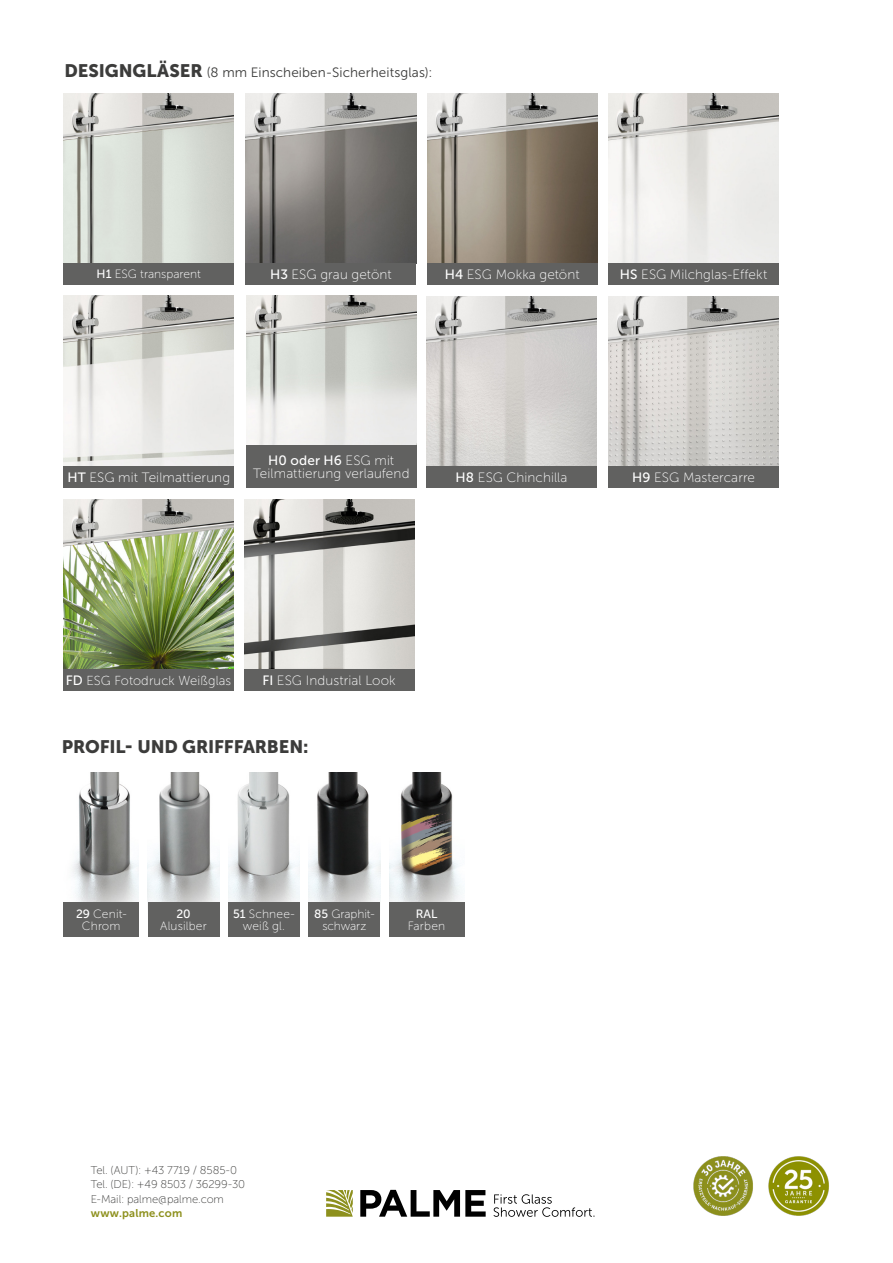
<style>
.page{position:relative;width:893px;height:1263px;background:#fff}
.page>*{position:absolute;margin:0;border:0;box-sizing:border-box;transform-origin:0 0}
.t1{font:18px "Museo Sans 900";letter-spacing:-.01em;color:#3c3c3b}
.t2{font:13.5px "Museo Sans 100";letter-spacing:.01em;color:#fff}
.t3{font:13.5px "Museo Sans 300";letter-spacing:.005em;color:#3c3c3b}
.t4{font:13.5px "Museo Sans 500";letter-spacing:.01em;color:#fff}
.t5{font:13.05px "Museo Sans 100";letter-spacing:.01em;color:#fff}
.t6{font:12px/12px "Museo Sans 100";letter-spacing:.005em;color:#fff;text-align:center}
.t7{font:12px "Museo Sans 500";color:#fff}
.t8{font:11.25px/14.2px "Museo Sans 100";letter-spacing:-.005em;color:#3c3c3b}
.t9{font:11.25px "Museo Sans 700";letter-spacing:.015em;color:#8d901d}
.s1{font-family:"Museo Sans 900";font-size:18px}
.s2{font-family:"Museo Sans 500"}
.s3{font-family:"Museo Sans 100"}
.s4{font-family:"Museo Sans 500";font-size:13.5px}
</style>
<div class="page">
<svg style="left:360px;top:1190px;width:126px;height:27px"></svg>
<svg style="left:326px;top:1190px;width:27px;height:27px"></svg>
<svg style="left:493px;top:1194px;width:101px;height:23px"></svg>
<img style="left:768px;top:1156px;width:61px;height:60px">
<img style="left:693px;top:1156px;width:60px;height:60px">
<img style="left:64px;top:93px;width:170px;height:170px">
<img style="left:608px;top:93px;width:171px;height:170px">
<img style="left:426px;top:296px;width:171px;height:170px">
<img style="left:64px;top:296px;width:170px;height:170px">
<img style="left:608px;top:296px;width:171px;height:170px">
<img style="left:246px;top:93px;width:170px;height:170px">
<img style="left:427px;top:93px;width:170px;height:170px">
<img style="left:244px;top:500px;width:170px;height:170px">
<img style="left:64px;top:500px;width:170px;height:170px">
<div style="left:64px;top:263px;width:170px;height:21px;background:#616160"></div>
<div style="left:608px;top:263px;width:171px;height:21px;background:#616160"></div>
<div style="left:426px;top:466px;width:171px;height:22px;background:#616160"></div>
<div style="left:64px;top:466px;width:170px;height:22px;background:#616160"></div>
<div style="left:608px;top:466px;width:171px;height:22px;background:#616160"></div>
<div style="left:244px;top:670px;width:170px;height:21px;background:#616160"></div>
<div style="left:64px;top:670px;width:170px;height:21px;background:#616160"></div>
<div style="left:246px;top:263px;width:170px;height:21px;background:#616160"></div>
<div style="left:427px;top:263px;width:170px;height:21px;background:#616160"></div>
<img style="left:246px;top:296px;width:170px;height:149px">
<div style="left:246px;top:445px;width:170px;height:43px;background:#616160"></div>
<img style="left:64px;top:772px;width:75px;height:165px">
<img style="left:389px;top:772px;width:73px;height:130px">
<img style="left:148px;top:772px;width:71px;height:130px">
<img style="left:228px;top:772px;width:72px;height:130px">
<img style="left:309px;top:772px;width:71px;height:130px">
<div style="left:64px;top:902px;width:75px;height:34px;background:#616160"></div>
<div style="left:389px;top:902px;width:75px;height:34px;background:#616160"></div>
<div style="left:148px;top:902px;width:71px;height:34px;background:#616160"></div>
<div style="left:228px;top:902px;width:72px;height:34px;background:#616160"></div>
<div style="left:309px;top:902px;width:71px;height:34px;background:#616160"></div>
<p class="t3" style="left:64px;top:65px;width:369px"><span class="s1">DESIGNGLÄSER</span> (8 mm Einscheiben-Sicherheitsglas):</p>
<p class="t2" style="left:270px;top:267px;width:123px"><span class="s2">H3</span> ESG grau getönt</p>
<p class="t2" style="left:445px;top:267px;width:136px"><span class="s2">H4</span> ESG Mokka getönt</p>
<p class="t6" style="left:97px;top:268px;width:106px"><span class="s2">H1</span> ESG transparent</p>
<p class="t2" style="left:620px;top:267px;width:149px"><span class="s2">HS</span> ESG Milchglas-Effekt</p>
<p class="t4" style="left:268px;top:453px;width:127px">H0 oder H6 <span class="s3">ESG mit</span></p>
<p class="t2" style="left:253px;top:466px;width:158px">Teilmattierung verlaufend</p>
<p class="t2" style="left:68px;top:470px;width:164px"><span class="s2">HT</span> ESG mit Teilmattierung</p>
<p class="t2" style="left:456px;top:470px;width:113px"><span class="s2">H8</span> ESG Chinchilla</p>
<p class="t2" style="left:632px;top:470px;width:124px"><span class="s2">H9</span> ESG Mastercarre</p>
<p class="t5" style="left:66px;top:674px;width:167px"><span class="s4">FD</span> ESG Fotodruck Weißglas</p>
<p class="t2" style="left:262px;top:674px;width:135px"><span class="s2">FI</span> ESG Industrial Look</p>
<h1 class="t1" style="left:62px;top:737px;width:248px">PROFIL- UND GRIFFFARBEN:</h1>
<p class="t6" style="left:76px;top:908px;width:52px"><span class="s2">29</span> Cenit-<br>Chrom</p>
<p class="t7" style="left:416px;top:907px;width:23px">RAL</p>
<p class="t7" style="left:176px;top:907px;width:16px">20</p>
<p class="t6" style="left:160px;top:920px;width:48px">Alusilber</p>
<p class="t6" style="left:233px;top:908px;width:63px"><span class="s2">51</span> Schnee&shy;weiß gl.</p>
<p class="t6" style="left:314px;top:908px;width:62px"><span class="s2">85</span> Graphit&shy;schwarz</p>
<p class="t6" style="left:408px;top:920px;width:39px">Farben</p>
<p class="t8" style="left:91px;top:1163px;width:156px">Tel. (AUT): +43 7719 / 8585-0<br>Tel. (DE): +49 8503 / 36299-30<br>E-Mail: palme@palme.com</p>
<p class="t9" style="left:91px;top:1207px;width:93px">www.palme.com</p>
</div>
